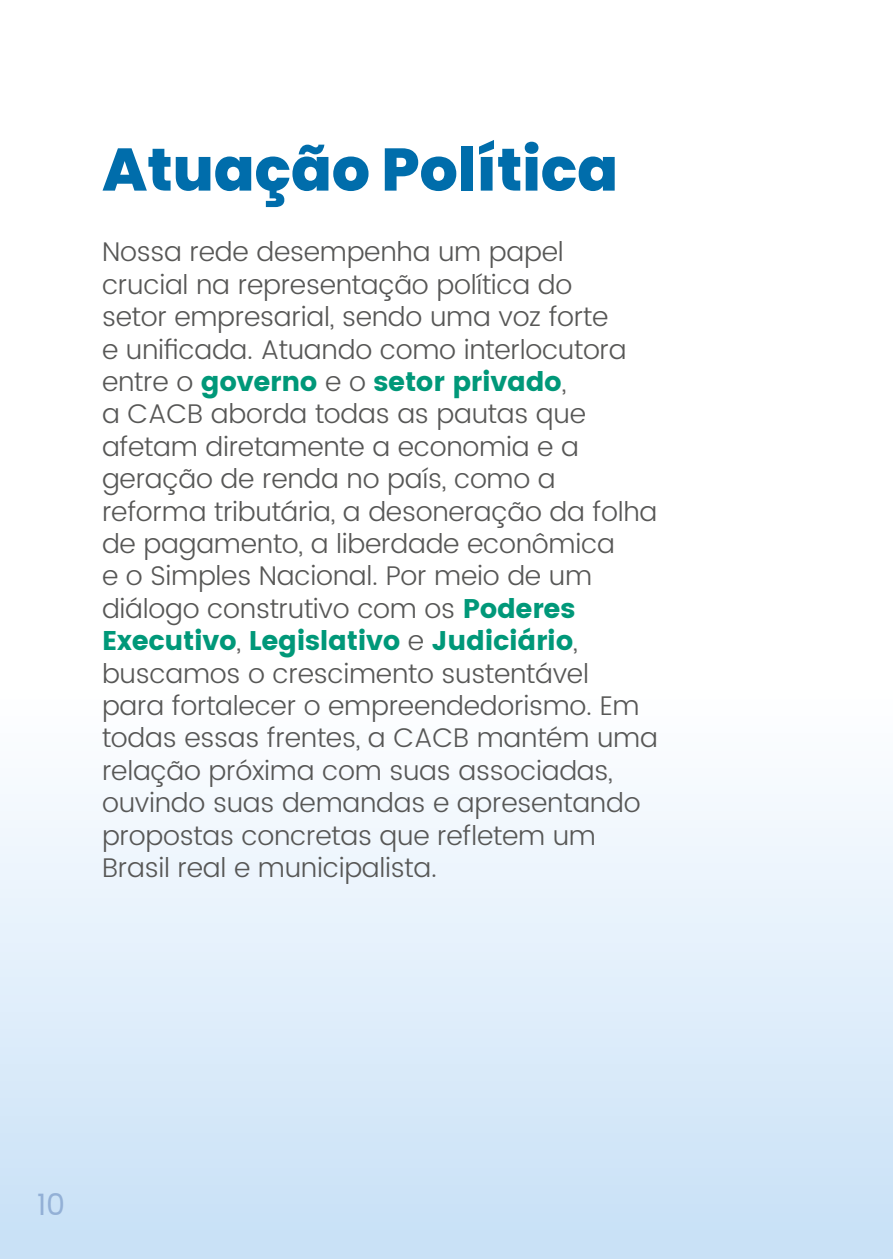
<style>
.page{position:relative;width:893px;height:1259px;background:#fff}
.page>*{position:absolute;margin:0;border:0;box-sizing:border-box;transform-origin:0 0}
.t1{font:800 60px "Poppins";color:#006dab}
.t2{font:30px "Poppins";color:#93b0d6}
.t3{font:300 27px/32.4px "Poppins";letter-spacing:-.01em;color:#575756}
.s1{font-weight:700;color:#009879}
</style>
<div class="page">
<div style="left:0;top:637px;width:893px;height:622px;background:linear-gradient(to bottom,#fff,#c7e0f6)"></div>
<h1 class="t1" style="left:102px;top:135px;width:517px">Atuação Política</h1>
<p class="t3" style="left:102px;top:237px;width:557px">Nossa rede desempenha um papel<br>crucial na representação política do<br>setor empresarial, sendo uma voz forte<br>e unificada. Atuando como interlocutora entre o <span class="s1">governo</span> e o <span class="s1">setor privado</span>,<br>a CACB aborda todas as pautas que afetam diretamente a economia e a geração de renda no país, como a reforma tributária, a desoneração da folha de pagamento, a liberdade econômica<br>e o Simples Nacional. Por meio de um diálogo construtivo com os <span class="s1">Poderes Executivo</span>, <span class="s1">Legislativo</span> e <span class="s1">Judiciário</span>, buscamos o crescimento sustentável para fortalecer o empreendedorismo. Em todas essas frentes, a CACB mantém uma relação próxima com suas associadas, ouvindo suas demandas e apresentando propostas concretas que refletem um Brasil real e municipalista.</p>
<p class="t2" style="left:37px;top:1183px;width:30px">10</p>
</div>
